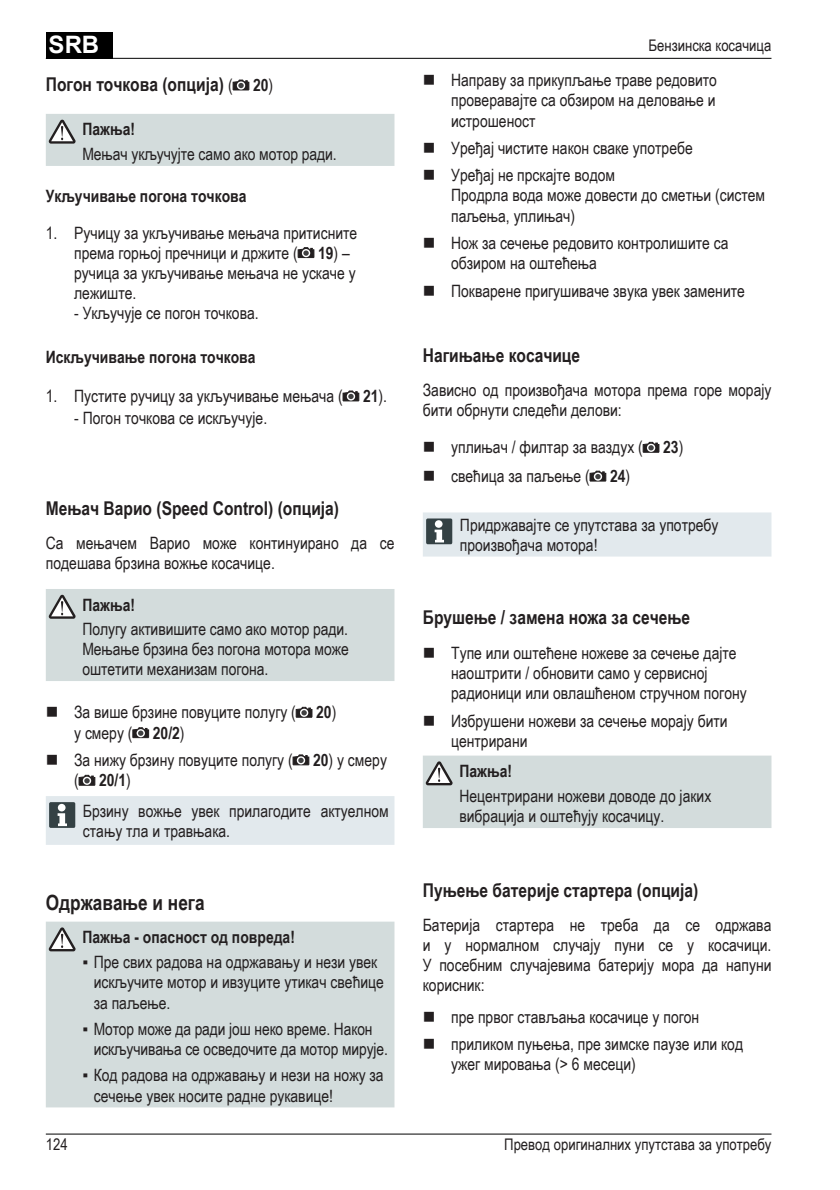
<style>
.page{position:relative;width:840px;height:1190px;background:#fff}
.page>*{position:absolute;margin:0;border:0;box-sizing:border-box;transform-origin:0 0}
.t1{font:700 24px "Arial";color:#fff}
.t2{font:700 21px "Arial Narrow";color:#231f20}
.t3{font:700 19px "Arial Narrow";color:#231f20}
.t4{font:17px/20px "Arial Narrow";color:#231f20}
.t5{font:700 17px "Arial Narrow";color:#231f20}
.t6{font:16px "Arial Narrow";color:#231f20}
.s1{font-weight:400;font-size:17px}
.s2{font-size:17px}
.s3{font-weight:700}
</style>
<div class="page">
<div style="left:46px;top:32px;width:67px;height:27px;background:#000"></div>
<hr style="left:46px;top:1134px;width:725px;height:1px;background:#000">
<hr style="left:46px;top:58px;width:725px;height:1px;background:#000">
<div style="left:46px;top:589px;width:348px;height:92px;background:#d3dcdc"></div>
<svg style="left:296px;top:707px;width:16px;height:11px"></svg>
<svg style="left:132px;top:727px;width:17px;height:11px"></svg>
<svg style="left:293px;top:755px;width:16px;height:11px"></svg>
<svg style="left:79px;top:775px;width:16px;height:11px"></svg>
<div style="left:46px;top:796px;width:348px;height:49px;background:#e2e9ed"></div>
<div style="left:58px;top:804px;width:8px;height:7px;background:#fff;border-radius:50%"></div>
<svg style="left:233px;top:80px;width:16px;height:11px"></svg>
<div style="left:46px;top:114px;width:348px;height:52px;background:#d3dcdc"></div>
<svg style="left:298px;top:247px;width:16px;height:11px"></svg>
<svg style="left:343px;top:391px;width:16px;height:11px"></svg>
<div style="left:46px;top:922px;width:348px;height:185px;background:#d3dcdc"></div>
<svg style="left:49px;top:927px;width:27px;height:24px"></svg>
<svg style="left:643px;top:442px;width:16px;height:11px"></svg>
<svg style="left:590px;top:471px;width:16px;height:11px"></svg>
<svg style="left:423px;top:512px;width:348px;height:45px;background:#dce3e7"></svg>
<div style="left:435px;top:520px;width:8px;height:8px;background:#fff;border-radius:50%"></div>
<div style="left:423px;top:756px;width:348px;height:72px;background:#d3dcdc"></div>
<h1 class="t1" style="left:49px;top:31px;width:52px">SRB</h1>
<p class="t3" style="left:46px;top:73px;width:229px">Погон точкова (опција) <span class="s1">(</span> <span class="s2">20</span><span class="s1">)</span></p>
<p class="t5" style="left:82px;top:120px;width:54px">Пажња!</p>
<p class="t4" style="left:82px;top:144px;width:256px">Мењач укључујте само ако мотор ради.</p>
<p class="t5" style="left:46px;top:186px;width:202px">Укључивање погона точкова</p>
<p class="t4" style="left:74px;top:223px;width:285px;text-indent:-28px">1. Ручицу за укључивање мењача притисните према горњој пречници и држите ( <span class="s3">19</span>) – ручица за укључивање мењача не ускаче у лежиште.</p>
<p class="t4" style="left:74px;top:303px;width:186px">- Укључује се погон точкова.</p>
<p class="t5" style="left:46px;top:347px;width:211px">Искључивање погона точкова</p>
<p class="t4" style="left:46px;top:386px;width:343px">1. Пустите ручицу за укључивање мењача ( <span class="s3">21</span>).</p>
<p class="t4" style="left:74px;top:408px;width:195px">- Погон точкова се искључује.</p>
<p class="t3" style="left:46px;top:497px;width:295px">Мењач Варио (Speed Control) (опција)</p>
<p class="t4" style="left:46px;top:533px;width:350px">Са мењачем Варио може континуирано да се подешава брзина вожње косачице.</p>
<p class="t5" style="left:82px;top:595px;width:54px">Пажња!</p>
<p class="t4" style="left:82px;top:619px;width:268px;text-align:justify">Полугу активишите само ако мотор ради.<br>Мењање брзина без погона мотора може оштетити механизам погона.</p>
<p class="t4" style="left:74px;top:702px;width:264px">За више брзине повуците полугу ( <span class="s3">20</span>) у смеру ( <span class="s3">20/2</span>)</p>
<p class="t4" style="left:74px;top:750px;width:314px">За нижу брзину повуците полугу ( <span class="s3">20</span>) у смеру ( <span class="s3">20/1</span>)</p>
<p class="t4" style="left:83px;top:801px;width:307px">Брзину вожње увек прилагодите актуелном стању тла и травњака.</p>
<p class="t2" style="left:46px;top:891px;width:160px">Одржавање и нега</p>
<p class="t5" style="left:82px;top:927px;width:214px">Пажња - опасност од повреда!</p>
<p class="t4" style="left:94px;top:952px;width:292px;text-indent:-11px">▪ Пре свих радова на одржавању и нези увек искључите мотор и ивзуците утикач свећице за паљење.</p>
<p class="t4" style="left:94px;top:1019px;width:296px;text-indent:-11px">▪ Мотор може да ради још неко време. Након искључивања се осведочите да мотор мирује.</p>
<p class="t4" style="left:94px;top:1065px;width:291px;text-indent:-11px">▪ Код радова на одржавању и нези на ножу за сечење увек носите радне рукавице!</p>
<p class="t6" style="left:649px;top:36px;width:124px">Бензинска косачица</p>
<p class="t4" style="left:451px;top:69px;width:267px;text-align:justify">Направу за прикупљање траве редовито проверавајте са обзиром на деловање и истрошеност</p>
<p class="t4" style="left:451px;top:134px;width:243px;line-height:27.2px">Уређај чистите након сваке употребе<br>Уређај не прскајте водом</p>
<p class="t4" style="left:451px;top:185px;width:315px">Продрла вода може довести до сметњи (систем паљења, уплињач)</p>
<p class="t4" style="left:451px;top:233px;width:279px">Нож за сечење редовито контролишите са обзиром на оштећења</p>
<p class="t4" style="left:451px;top:280px;width:295px">Покварене пригушиваче звука увек замените</p>
<p class="t3" style="left:423px;top:344px;width:159px">Нагињање косачице</p>
<p class="t4" style="left:423px;top:380px;width:350px">Зависно од произвођача мотора према горе морају бити обрнути следећи делови:</p>
<p class="t4" style="left:451px;top:433px;width:234px;line-height:28.8px">уплињач / филтар за ваздух ( <span class="s3">23</span>) свећица за паљење ( <span class="s3">24</span>)</p>
<p class="t4" style="left:460px;top:515px;width:260px">Придржавајте се упутстава за употребу произвођача мотора!</p>
<p class="t3" style="left:423px;top:606px;width:269px">Брушење / замена ножа за сечење</p>
<p class="t4" style="left:451px;top:642px;width:297px">Тупе или оштећене ножеве за сечење дајте наоштрити / обновити само у сервисној радионици или овлашћеном стручном погону</p>
<p class="t4" style="left:451px;top:710px;width:278px">Избрушени ножеви за сечење морају бити центрирани</p>
<p class="t5" style="left:459px;top:761px;width:54px">Пажња!</p>
<p class="t4" style="left:459px;top:786px;width:253px">Нецентрирани ножеви доводе до јаких вибрација и оштећују косачицу.</p>
<p class="t3" style="left:423px;top:879px;width:277px">Пуњење батерије стартера (опција)</p>
<p class="t4" style="left:423px;top:915px;width:350px;text-align:justify">Батерија стартера не треба да се одржава и у нормалном случају пуни се у косачици.<br>У посебним случајевима батерију мора да напуни корисник:</p>
<p class="t4" style="left:451px;top:1003px;width:294px;line-height:27.2px">пре првог стављања косачице у погон приликом пуњења, пре зимске паузе или код</p>
<p class="t4" style="left:451px;top:1054px;width:186px">ужег мировања (&gt; 6 месеци)</p>
<p class="t6" style="left:46px;top:1135px;width:23px">124</p>
<p class="t6" style="left:504px;top:1135px;width:269px">Превод оригиналних упутстава за употребу</p>
</div>
